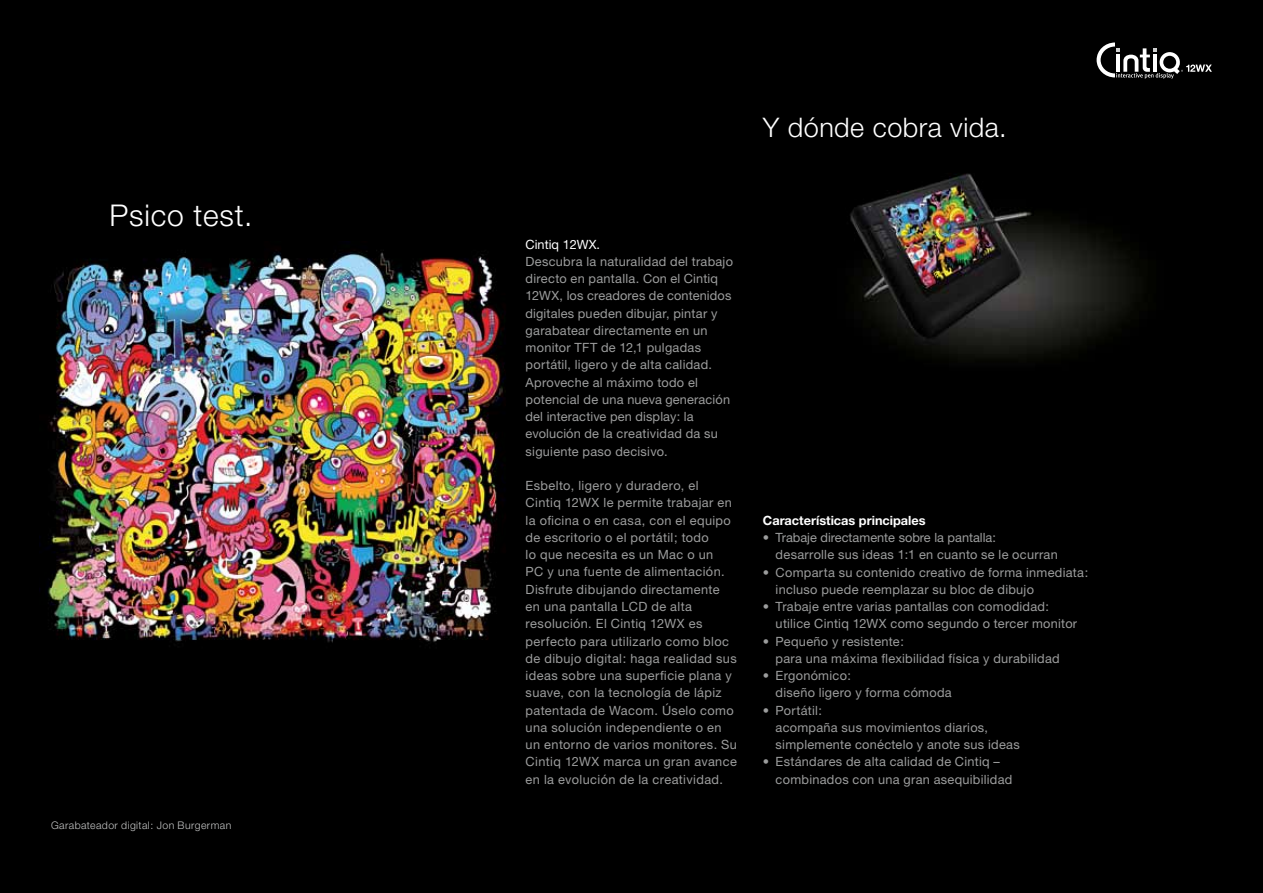
<style>
.page{position:relative;width:1263px;height:893px;background:#000}
.page>*{position:absolute;margin:0;border:0;box-sizing:border-box;transform-origin:0 0}
.t1{font:300 30px "Helvetica Neue";letter-spacing:.025em;color:#fff}
.t2{font:300 27px "Helvetica Neue";letter-spacing:.015em;color:#fff}
.t3{font:12.75px/17.2px "Helvetica Neue";letter-spacing:.025em;color:#9c9d9d}
.t4{font:12.75px/17.2px "Helvetica Neue";letter-spacing:.005em;color:#9c9d9d}
.t5{font:700 12.75px "Helvetica Neue";color:#fff}
.t6{font:12.75px "Helvetica Neue";color:#fff}
.t7{font:300 10.5px "Helvetica Neue";letter-spacing:.04em;color:#c5c6c6}
</style>
<div class="page">
<img style="left:850px;top:42px;width:291px;height:317px">
<img style="left:39px;top:250px;width:466px;height:393px">
<svg style="left:1096px;top:43px;width:116px;height:36px"></svg>
<h1 class="t1" style="left:110px;top:197px;width:145px">Psico test.</h1>
<p class="t7" style="left:51px;top:819px;width:182px">Garabateador digital: Jon Burgerman</p>
<h2 class="t2" style="left:763px;top:111px;width:245px">Y dónde cobra vida.</h2>
<p class="t6" style="left:526px;top:237px;width:76px">Cintiq 12WX.</p>
<p class="t3" style="left:526px;top:253px;width:209px">Descubra la naturalidad del trabajo directo en pantalla. Con el Cintiq<br>12WX, los creadores de contenidos digitales pueden dibujar, pintar y garabatear directamente en un monitor TFT de 12,1 pulgadas portátil, ligero y de alta calidad.<br>Aproveche al máximo todo el potencial de una nueva generación del interactive pen display: la evolución de la creatividad da su siguiente paso decisivo.</p>
<p class="t3" style="left:526px;top:477px;width:213px">Esbelto, ligero y duradero, el<br>Cintiq 12WX le permite trabajar en la oficina o en casa, con el equipo de escritorio o el portátil; todo<br>lo que necesita es un Mac o un<br>PC y una fuente de alimentación.<br>Disfrute dibujando directamente en una pantalla LCD de alta resolución. El Cintiq 12WX es perfecto para utilizarlo como bloc de dibujo digital: haga realidad sus ideas sobre una superficie plana y suave, con la tecnología de lápiz patentada de Wacom. Úselo como una solución independiente o en un entorno de varios monitores. Su<br>Cintiq 12WX marca un gran avance en la evolución de la creatividad.</p>
<p class="t5" style="left:763px;top:512px;width:164px">Características principales</p>
<p class="t4" style="left:776px;top:529px;width:284px;text-indent:-13px">• Trabaje directamente sobre la pantalla:<br>desarrolle sus ideas 1:1 en cuanto se le ocurran</p>
<p class="t3" style="left:776px;top:563px;width:314px;text-indent:-13px">• Comparta su contenido creativo de forma inmediata: incluso puede reemplazar su bloc de dibujo</p>
<p class="t3" style="left:776px;top:598px;width:303px;text-indent:-13px">• Trabaje entre varias pantallas con comodidad: utilice Cintiq 12WX como segundo o tercer monitor</p>
<p class="t3" style="left:776px;top:632px;width:286px;text-indent:-13px">• Pequeño y resistente:<br>para una máxima flexibilidad física y durabilidad</p>
<p class="t3" style="left:776px;top:667px;width:178px;text-indent:-13px">• Ergonómico:<br>diseño ligero y forma cómoda</p>
<p class="t3" style="left:776px;top:701px;width:246px;text-indent:-13px">• Portátil:<br>acompaña sus movimientos diarios, simplemente conéctelo y anote sus ideas</p>
<p class="t3" style="left:776px;top:753px;width:238px;text-indent:-13px">• Estándares de alta calidad de Cintiq – combinados con una gran asequibilidad</p>
</div>
